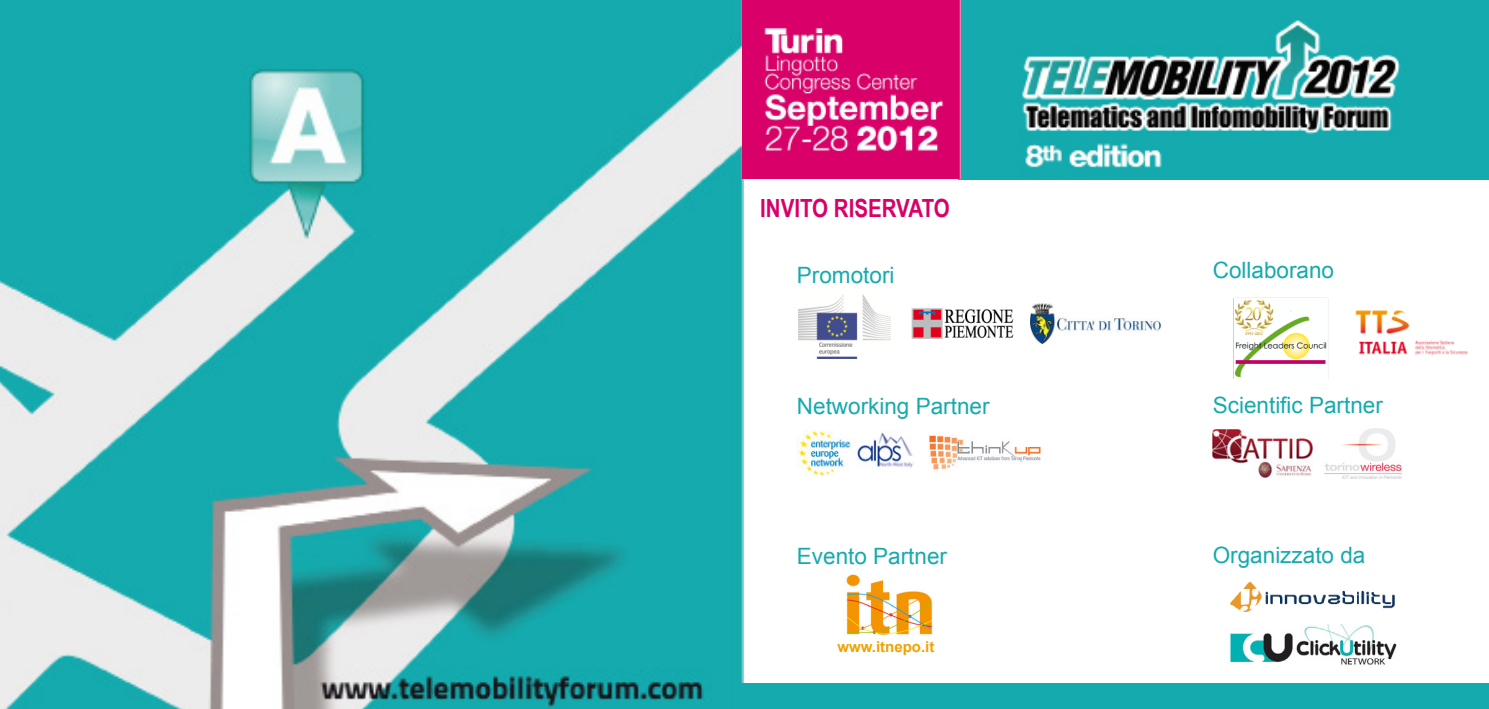
<style>
.page{position:relative;width:1489px;height:709px;background:#fff}
.page>*{position:absolute;margin:0;border:0;box-sizing:border-box;transform-origin:0 0}
.t1{font:700 25px "Arial Narrow";color:#d90069}
.t2{font:22.5px "Arial";color:#15aaae}
.t3{font:700 15px "Arial";color:#f1a200}
</style>
<div class="page">
<img style="left:1007px;top:1px;width:403px;height:178px">
<div style="left:1410px;top:0;width:78px;height:179px;background:#15aaae"></div>
<img style="left:1230px;top:624px;width:167px;height:41px">
<img style="left:1230px;top:581px;width:165px;height:31px">
<img style="left:798px;top:294px;width:92px;height:64px">
<img style="left:911px;top:308px;width:103px;height:31px">
<img style="left:1030px;top:304px;width:130px;height:40px">
<img style="left:1233px;top:297px;width:96px;height:82px">
<img style="left:1355px;top:310px;width:113px;height:45px">
<img style="left:929px;top:435px;width:112px;height:35px">
<img style="left:796px;top:430px;width:117px;height:46px">
<img style="left:1212px;top:430px;width:99px;height:48px">
<img style="left:1324px;top:429px;width:77px;height:49px">
<img style="left:0;top:0;width:744px;height:709px">
<div style="left:735px;top:683px;width:753px;height:26px;background:#15aaae"></div>
<div style="left:957px;top:0;width:50px;height:179px;background:#15aaae"></div>
<img style="left:742px;top:1px;width:218px;height:178px">
<img style="left:846px;top:574px;width:87px;height:61px">
<p class="t1" style="left:760px;top:189px;width:191px">INVITO RISERVATO</p>
<p class="t2" style="left:796px;top:261px;width:99px">Promotori</p>
<p class="t2" style="left:1212px;top:255px;width:123px">Collaborano</p>
<p class="t2" style="left:796px;top:391px;width:194px">Networking Partner</p>
<p class="t2" style="left:1212px;top:391px;width:172px">Scientific Partner</p>
<p class="t2" style="left:796px;top:541px;width:152px">Evento Partner</p>
<p class="t3" style="left:837px;top:636px;width:98px">www.itnepo.it</p>
<p class="t2" style="left:1212px;top:540px;width:154px">Organizzato da</p>
</div>
